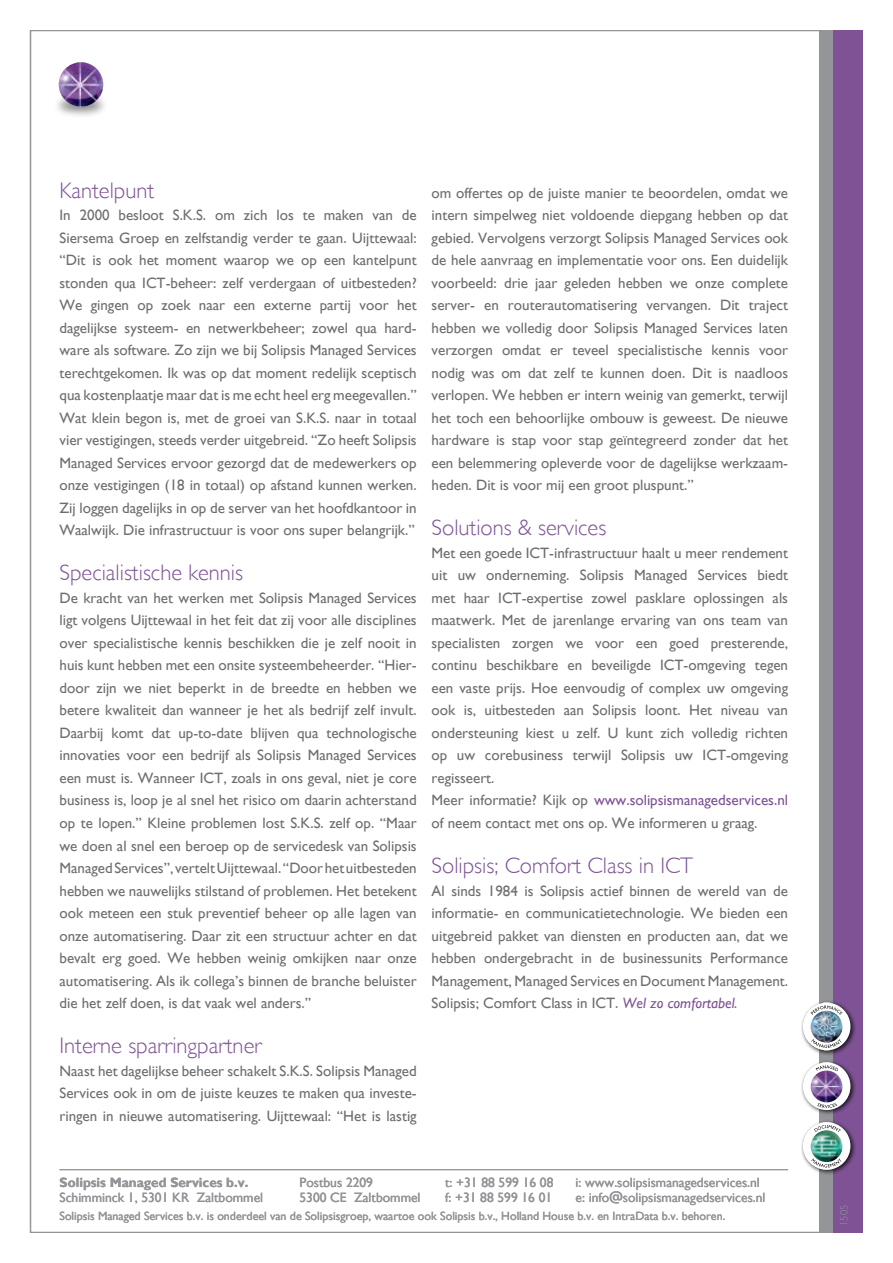
<style>
.page{position:relative;width:893px;height:1263px;background:#fff}
.page>*{position:absolute;margin:0;border:0;box-sizing:border-box;transform-origin:0 0}
.t1{font:300 22.5px "Gill Sans";color:#7e5295}
.t2{font:15px/22.5px "Gill Sans";color:#6d6e71;text-align:justify}
.t3{font:13.5px "Gill Sans";color:#939598}
.t4{font:700 13.5px "Gill Sans";color:#939598}
.t5{font:12px "Gill Sans";color:#939598}
.t6{font:300 10.5px "Gill Sans";color:#939598}
.s1{color:#7e5295}
.s2{font-style:italic;color:#7e5295}
</style>
<div class="page">
<div style="left:819px;top:30px;width:14px;height:1203px;background:#939598"></div>
<div style="left:833px;top:30px;width:30px;height:1203px;background:#7e5295"></div>
<div style="left:52px;top:92px;width:57px;height:27px;background:#000;opacity:.5"></div>
<svg style="left:59px;top:64px;width:44px;height:43px"></svg>
<img style="left:59px;top:62px;width:44px;height:45px;border-radius:22px">
<div style="left:800px;top:1120px;width:56px;height:55px;background:#000;opacity:.75"></div>
<img style="left:803px;top:1137px;width:47px;height:28px">
<div style="left:803px;top:1122px;width:47px;height:48px;background:#fff;border-radius:50%"></div>
<img style="left:811px;top:1130px;width:31px;height:32px;border-radius:16px">
<svg style="left:811px;top:1158px;width:30px;height:12px"></svg>
<svg style="left:812px;top:1122px;width:29px;height:10px"></svg>
<div style="left:800px;top:1060px;width:56px;height:55px;background:#000;opacity:.75"></div>
<img style="left:803px;top:1077px;width:47px;height:28px">
<div style="left:803px;top:1062px;width:47px;height:48px;background:#fff;border-radius:50%"></div>
<img style="left:811px;top:1070px;width:31px;height:32px;border-radius:16px">
<svg style="left:812px;top:1062px;width:29px;height:9px"></svg>
<svg style="left:812px;top:1103px;width:29px;height:8px"></svg>
<div style="left:800px;top:1000px;width:56px;height:55px;background:#000;opacity:.75"></div>
<img style="left:803px;top:1017px;width:47px;height:29px">
<div style="left:803px;top:1003px;width:47px;height:47px;background:#fff;border-radius:50%"></div>
<img style="left:811px;top:1011px;width:31px;height:32px;border-radius:16px">
<svg style="left:811px;top:1003px;width:32px;height:12px"></svg>
<svg style="left:811px;top:1039px;width:30px;height:12px"></svg>
<hr style="left:60px;top:1169px;width:728px;height:1px;background:#939598">
<h1 class="t1" style="left:60px;top:177px;width:96px">Kantelpunt</h1>
<p class="t2" style="left:60px;top:204px;width:359px">In 2000 besloot S.K.S. om zich los te maken van de Siersema Groep en zelfstandig verder te gaan. Uijttewaal: “Dit is ook het moment waarop we op een kantelpunt stonden qua ICT-beheer: zelf verdergaan of uitbesteden?<br>We gingen op zoek naar een externe partij voor het dagelijkse systeem- en netwerkbeheer; zowel qua hard&shy;ware als software. Zo zijn we bij Solipsis Managed Services terechtgekomen. Ik was op dat moment redelijk sceptisch qua kostenplaatje maar dat is me echt heel erg meegevallen.” Wat klein begon is, met de groei van S.K.S. naar in totaal vier vestigingen, steeds verder uitgebreid. “Zo heeft Solipsis Managed Services ervoor gezorgd dat de medewerkers op onze vestigingen (18 in totaal) op afstand kunnen werken.<br>Zij loggen dagelijks in op de server van het hoofdkantoor in Waalwijk. Die infrastructuur is voor ons super belangrijk.”</p>
<h1 class="t1" style="left:60px;top:560px;width:185px">Specialistische kennis</h1>
<p class="t2" style="left:60px;top:587px;width:359px">De kracht van het werken met Solipsis Managed Services ligt volgens Uijttewaal in het feit dat zij voor alle disciplines over specialistische kennis beschikken die je zelf nooit in huis kunt hebben met een onsite systeembeheerder. “Hier&shy;door zijn we niet beperkt in de breedte en hebben we betere kwaliteit dan wanneer je het als bedrijf zelf invult.<br>Daarbij komt dat up-to-date blijven qua technologische innovaties voor een bedrijf als Solipsis Managed Services een must is. Wanneer ICT, zoals in ons geval, niet je core business is, loop je al snel het risico om daarin achterstand op te lopen.” Kleine problemen lost S.K.S. zelf op. “Maar we doen al snel een beroep op de servicedesk van Solipsis Managed Services”, vertelt Uijttewaal. “Door het uitbesteden hebben we nauwelijks stilstand of problemen. Het betekent ook meteen een stuk preventief beheer op alle lagen van onze automatisering. Daar zit een structuur achter en dat bevalt erg goed. We hebben weinig omkijken naar onze automatisering. Als ik collega’s binnen de branche beluister die het zelf doen, is dat vaak wel anders.”</p>
<h1 class="t1" style="left:60px;top:1032px;width:204px">Interne sparringpartner</h1>
<p class="t2" style="left:60px;top:1059px;width:359px">Naast het dagelijkse beheer schakelt S.K.S. Solipsis Managed Services ook in om de juiste keuzes te maken qua investe&shy;ringen in nieuwe automatisering. Uijttewaal: “Het is lastig</p>
<p class="t2" style="left:432px;top:182px;width:358px">om offertes op de juiste manier te beoordelen, omdat we intern simpelweg niet voldoende diepgang hebben op dat gebied. Vervolgens verzorgt Solipsis Managed Services ook de hele aanvraag en implementatie voor ons. Een duidelijk voorbeeld: drie jaar geleden hebben we onze complete server- en routerautomatisering vervangen. Dit traject hebben we volledig door Solipsis Managed Services laten verzorgen omdat er teveel specialistische kennis voor nodig was om dat zelf te kunnen doen. Dit is naadloos verlopen. We hebben er intern weinig van gemerkt, terwijl het toch een behoorlijke ombouw is geweest. De nieuwe hardware is stap voor stap geïntegreerd zonder dat het een belemmering opleverde voor de dagelijkse werkzaam&shy;heden. Dit is voor mij een groot pluspunt.”</p>
<h1 class="t1" style="left:432px;top:515px;width:176px">Solutions &amp; services</h1>
<p class="t2" style="left:432px;top:542px;width:358px;text-align:left">Met een goede ICT-infrastructuur haalt u meer rendement uit uw onderneming. Solipsis Managed Services biedt met haar ICT-expertise zowel pasklare oplossingen als maatwerk. Met de jarenlange ervaring van ons team van specialisten zorgen we voor een goed presterende, continu beschikbare en beveiligde ICT-omgeving tegen een vaste prijs. Hoe eenvoudig of complex uw omgeving ook is, uitbesteden aan Solipsis loont. Het niveau van ondersteuning kiest u zelf. U kunt zich volledig richten op uw corebusiness terwijl Solipsis uw ICT-omgeving regisseert.<br>Meer informatie? Kijk op <span class="s1">www.solipsismanagedservices.nl </span>of neem contact met ons op. We informeren u graag.</p>
<h1 class="t1" style="left:432px;top:852px;width:263px">Solipsis; Comfort Class in ICT</h1>
<p class="t2" style="left:432px;top:879px;width:358px">Al sinds 1984 is Solipsis actief binnen de wereld van de informatie- en communicatietechnologie. We bieden een uitgebreid pakket van diensten en producten aan, dat we hebben ondergebracht in de businessunits Performance Management, Managed Services en Document Management.<br>Solipsis; Comfort Class in ICT. <span class="s2">Wel zo comfortabel.</span></p>
<p class="t4" style="left:60px;top:1174px;width:190px">Solipsis Managed Services b.v.</p>
<p class="t3" style="left:300px;top:1174px;width:75px">Postbus 2209</p>
<p class="t3" style="left:445px;top:1174px;width:110px">t: +31 88 599 16 08</p>
<p class="t3" style="left:576px;top:1174px;width:186px">i: www.solipsismanagedservices.nl</p>
<p class="t3" style="left:60px;top:1189px;width:205px">Schimminck 1, 5301 KR Zaltbommel</p>
<p class="t3" style="left:300px;top:1189px;width:122px">5300 CE Zaltbommel</p>
<p class="t3" style="left:445px;top:1189px;width:109px">f: +31 88 599 16 01</p>
<p class="t3" style="left:576px;top:1189px;width:191px">e: info@solipsismanagedservices.nl</p>
<p class="t5" style="left:60px;top:1208px;width:667px">Solipsis Managed Services b.v. is onderdeel van de Solipsisgroep, waartoe ook Solipsis b.v., Holland House b.v. en IntraData b.v. behoren.</p>
<p class="t6" style="left:838px;top:1226px;width:22px;rotate:-90deg">1505</p>
</div>
